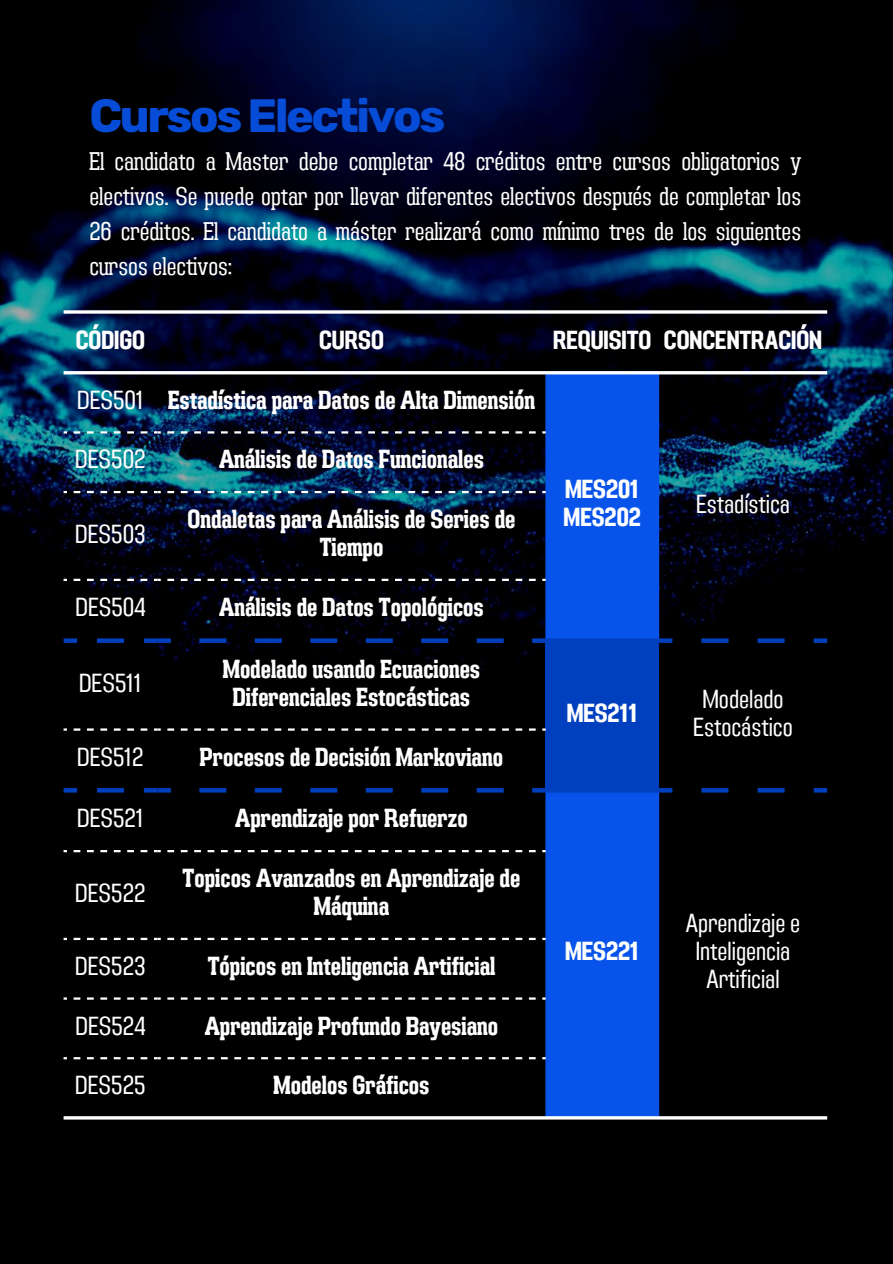
<style>
.page{position:relative;width:893px;height:1264px;background:#fff}
.page>*{position:absolute;margin:0;border:0;box-sizing:border-box;transform-origin:0 0}
.t1{font:700 46.5px "Rubik";letter-spacing:-.05em;color:#064cd6}
.t2{font:26.1px/28.2px "Adirek Slab 700";color:#fff;text-align:center}
.t3{font:26.1px/28.2px "Adirek Sans 400";color:#fff;text-align:center}
.t4{font:26.1px/28.2px "Adirek Sans 700";color:#fff}
.t5{font:25.5px/34.8px "Adirek Slab 400";color:#fff;text-align:justify}
.s1{font-family:"Adirek Sans 400"}
</style>
<div class="page">
<div style="left:0;top:0;width:892px;height:1263px;background:#000"></div>
<img style="left:0;top:0;width:891px;height:643px">
<div style="left:545px;top:374px;width:114px;height:742px;background:#0854eb"></div>
<div style="left:545px;top:640px;width:114px;height:150px;background:#0040bf"></div>
<svg style="left:74px;top:431px;width:6px;height:2px"></svg>
<svg style="left:87px;top:431px;width:7px;height:2px"></svg>
<svg style="left:100px;top:431px;width:7px;height:2px"></svg>
<svg style="left:114px;top:431px;width:6px;height:2px"></svg>
<svg style="left:127px;top:431px;width:7px;height:2px"></svg>
<svg style="left:141px;top:431px;width:6px;height:2px"></svg>
<svg style="left:74px;top:491px;width:6px;height:2px"></svg>
<svg style="left:87px;top:491px;width:7px;height:2px"></svg>
<svg style="left:100px;top:491px;width:7px;height:2px"></svg>
<svg style="left:114px;top:491px;width:6px;height:2px"></svg>
<svg style="left:127px;top:491px;width:7px;height:2px"></svg>
<svg style="left:141px;top:491px;width:6px;height:2px"></svg>
<svg style="left:74px;top:578px;width:6px;height:3px"></svg>
<svg style="left:87px;top:578px;width:7px;height:3px"></svg>
<svg style="left:100px;top:578px;width:7px;height:3px"></svg>
<svg style="left:114px;top:578px;width:6px;height:3px"></svg>
<svg style="left:127px;top:578px;width:7px;height:3px"></svg>
<svg style="left:141px;top:578px;width:6px;height:3px"></svg>
<svg style="left:74px;top:850px;width:6px;height:2px"></svg>
<svg style="left:87px;top:850px;width:7px;height:2px"></svg>
<svg style="left:100px;top:850px;width:7px;height:2px"></svg>
<svg style="left:114px;top:850px;width:6px;height:2px"></svg>
<svg style="left:127px;top:850px;width:7px;height:2px"></svg>
<svg style="left:141px;top:850px;width:6px;height:2px"></svg>
<svg style="left:74px;top:937px;width:6px;height:3px"></svg>
<svg style="left:87px;top:937px;width:7px;height:3px"></svg>
<svg style="left:100px;top:937px;width:7px;height:3px"></svg>
<svg style="left:114px;top:937px;width:6px;height:3px"></svg>
<svg style="left:127px;top:937px;width:7px;height:3px"></svg>
<svg style="left:141px;top:937px;width:6px;height:3px"></svg>
<svg style="left:74px;top:997px;width:6px;height:2px"></svg>
<svg style="left:87px;top:997px;width:7px;height:2px"></svg>
<svg style="left:100px;top:997px;width:7px;height:2px"></svg>
<svg style="left:114px;top:997px;width:6px;height:2px"></svg>
<svg style="left:127px;top:997px;width:7px;height:2px"></svg>
<svg style="left:141px;top:997px;width:6px;height:2px"></svg>
<svg style="left:74px;top:1057px;width:6px;height:2px"></svg>
<svg style="left:87px;top:1057px;width:7px;height:2px"></svg>
<svg style="left:100px;top:1057px;width:7px;height:2px"></svg>
<svg style="left:114px;top:1057px;width:6px;height:2px"></svg>
<svg style="left:127px;top:1057px;width:7px;height:2px"></svg>
<svg style="left:141px;top:1057px;width:6px;height:2px"></svg>
<svg style="left:157px;top:431px;width:388px;height:628px"></svg>
<svg style="left:64px;top:310px;width:763px;height:4px;background:#d7d7da"></svg>
<hr style="left:64px;top:371px;width:763px;height:3px;background:#fff">
<hr style="left:64px;top:1116px;width:763px;height:3px;background:#fff">
<svg style="left:64px;top:638px;width:93px;height:154px"></svg>
<svg style="left:157px;top:638px;width:388px;height:154px"></svg>
<div style="left:545px;top:638px;width:114px;height:5px;background:#0040bf"></div>
<hr style="left:545px;top:788px;width:114px;height:4px;background:#0040bf">
<svg style="left:659px;top:638px;width:168px;height:154px"></svg>
<h1 class="t1" style="left:89px;top:89px;width:357px">Cursos Electivos</h1>
<p class="t5" style="left:89px;top:144px;width:713px">El candidato a Master debe completar 48 créditos entre cursos obligatorios y electivos. Se puede optar por llevar diferentes electivos después de completar los 26 créditos. El candidato a máster realizará como mínimo tres de los siguientes cursos electivos:</p>
<p class="t4" style="left:76px;top:325px;width:71px">CÓDIGO</p>
<p class="t4" style="left:319px;top:325px;width:66px">CURSO</p>
<p class="t4" style="left:553px;top:325px;width:270px">REQUISITO CONCENTRACIÓN</p>
<p class="t2" style="left:77px;top:386px;width:459px"><span class="s1">DES501</span> Estadística para Datos de Alta Dimensión</p>
<p class="t3" style="left:75px;top:445px;width:72px">DES502</p>
<p class="t2" style="left:219px;top:445px;width:266px">Análisis de Datos Funcionales</p>
<p class="t3" style="left:75px;top:519px;width:72px">DES503</p>
<p class="t2" style="left:187px;top:505px;width:329px">Ondaletas para Análisis de Series de<br>Tiempo</p>
<p class="t3" style="left:75px;top:592px;width:72px">DES504</p>
<p class="t2" style="left:219px;top:592px;width:266px">Análisis de Datos Topológicos</p>
<p class="t3" style="left:79px;top:669px;width:64px">DES511</p>
<p class="t2" style="left:223px;top:654px;width:259px">Modelado usando Ecuaciones<br>Diferenciales Estocásticas</p>
<p class="t3" style="left:77px;top:742px;width:68px">DES512</p>
<p class="t2" style="left:200px;top:742px;width:304px">Procesos de Decisión Markoviano</p>
<p class="t3" style="left:77px;top:804px;width:68px">DES521</p>
<p class="t2" style="left:235px;top:804px;width:234px">Aprendizaje por Refuerzo</p>
<p class="t3" style="left:75px;top:878px;width:72px">DES522</p>
<p class="t2" style="left:183px;top:864px;width:339px">Topicos Avanzados en Aprendizaje de<br>Máquina</p>
<p class="t3" style="left:75px;top:951px;width:72px">DES523</p>
<p class="t2" style="left:208px;top:951px;width:289px">Tópicos en Inteligencia Artificial</p>
<p class="t3" style="left:75px;top:1011px;width:72px">DES524</p>
<p class="t2" style="left:205px;top:1011px;width:295px">Aprendizaje Profundo Bayesiano</p>
<p class="t3" style="left:75px;top:1071px;width:72px">DES525</p>
<p class="t2" style="left:273px;top:1071px;width:157px">Modelos Gráficos</p>
<p class="t4" style="left:563px;top:475px;width:79px">MES201<br>MES202</p>
<p class="t4" style="left:566px;top:698px;width:73px">MES211</p>
<p class="t4" style="left:565px;top:937px;width:76px">MES221</p>
<p class="t3" style="left:696px;top:490px;width:95px">Estadística</p>
<p class="t3" style="left:693px;top:685px;width:101px">Modelado<br>Estocástico</p>
<p class="t3" style="left:685px;top:909px;width:116px">Aprendizaje e<br>Inteligencia<br>Artificial</p>
</div>
